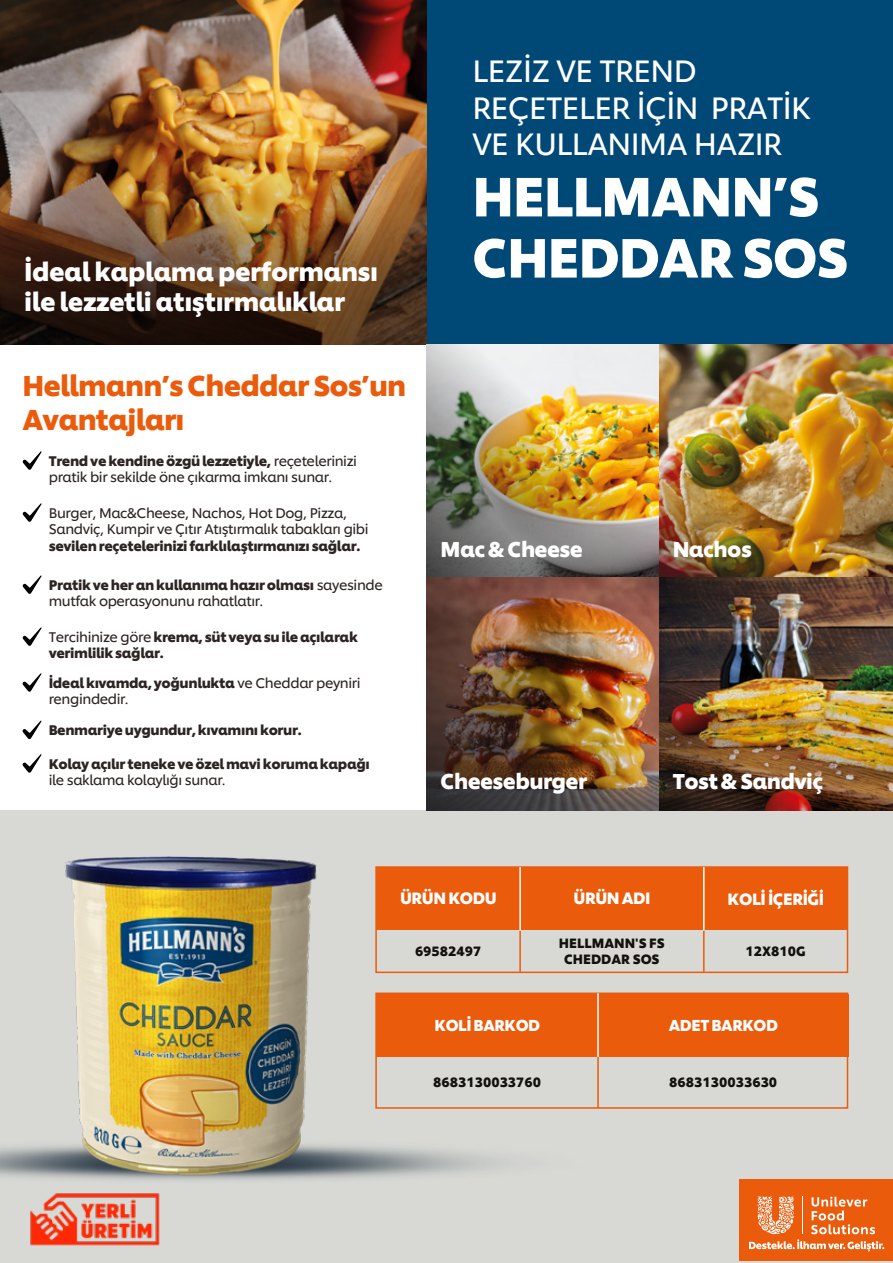
<style>
.page{position:relative;width:893px;height:1263px;background:#fff}
.page>*{position:absolute;margin:0;border:0;box-sizing:border-box;transform-origin:0 0}
.t1{font:700 54.15px "Unilever Shilling";letter-spacing:-.02em;color:#fff}
.t2{font:30.6px/36.8px "Unilever Shilling";letter-spacing:-.02em;color:#fff}
.t3{font:700 28.5px/34.2px "Unilever Shilling";letter-spacing:-.03em;color:#ea5b0b}
.t4{font:700 25.5px "Unilever Shilling";letter-spacing:-.02em;color:#fff}
.t5{font:700 21.3px "Unilever Shilling";letter-spacing:-.03em;color:#fff}
.t6{font:700 16.35px "Unilever Shilling";letter-spacing:-.03em;color:#fff}
.t7{font:700 15.75px "Unilever Shilling";letter-spacing:-.03em;color:#fff}
.t8{font:13.8px/16.6px "Unilever Shilling";letter-spacing:-.03em;color:#2c2523}
.t9{font:700 13.8px/16.6px "Unilever Shilling";letter-spacing:-.03em;color:#2c2523}
.t10{font:700 13.35px/16px "Unilever Shilling";color:#13110b;text-align:center}
.s1{font-weight:700}
.s2{font-weight:400}
</style>
<div class="page">
<div style="left:0;top:810px;width:893px;height:453px;background:#d8d9d5"></div>
<img style="left:0;top:856px;width:598px;height:325px">
<div style="left:427px;top:0;width:466px;height:344px;background:#004876"></div>
<img style="left:0;top:0;width:427px;height:344px">
<img style="left:427px;top:344px;width:466px;height:466px">
<img style="left:427px;top:344px;width:232px;height:233px">
<img style="left:660px;top:419px;width:170px;height:158px">
<img style="left:427px;top:578px;width:233px;height:232px">
<img style="left:660px;top:648px;width:172px;height:162px">
<div style="left:740px;top:1179px;width:153px;height:81px;background:#ea5b0b"></div>
<svg style="left:749px;top:1196px;width:135px;height:55px"></svg>
<svg style="left:23px;top:451px;width:19px;height:19px"></svg>
<svg style="left:23px;top:503px;width:19px;height:19px"></svg>
<svg style="left:23px;top:575px;width:19px;height:19px"></svg>
<svg style="left:23px;top:627px;width:19px;height:19px"></svg>
<svg style="left:22px;top:673px;width:19px;height:19px"></svg>
<svg style="left:22px;top:721px;width:19px;height:18px"></svg>
<svg style="left:22px;top:754px;width:19px;height:19px"></svg>
<img style="left:30px;top:1193px;width:130px;height:53px">
<div style="left:598px;top:994px;width:250px;height:63px;background:#ea5b0b"></div>
<div style="left:376px;top:867px;width:144px;height:63px;background:#ea5b0b"></div>
<div style="left:520px;top:867px;width:184px;height:63px;background:#ea5b0b"></div>
<div style="left:704px;top:867px;width:143px;height:63px;background:#ea5b0b"></div>
<div style="left:376px;top:994px;width:222px;height:63px;background:#ea5b0b"></div>
<div style="left:375px;top:992px;width:473px;height:117px;border:2px solid #ea5b0b"></div>
<div style="left:375px;top:866px;width:473px;height:107px;border:2px solid #ea5b0b"></div>
<hr style="left:597px;top:1051px;width:2px;height:57px;background:#ea5b0b">
<hr style="left:519px;top:915px;width:2px;height:57px;background:#ea5b0b">
<hr style="left:703px;top:915px;width:2px;height:57px;background:#ea5b0b">
<hr style="left:597px;top:993px;width:2px;height:64px;background:#fff">
<hr style="left:519px;top:867px;width:2px;height:64px;background:#fff">
<hr style="left:703px;top:867px;width:2px;height:64px;background:#fff">
<h3 class="t4" style="left:24px;top:251px;width:356px">İdeal kaplama performansı</h3>
<h3 class="t4" style="left:24px;top:282px;width:323px">ile lezzetli atıştırmalıklar</h3>
<h3 class="t3" style="left:22px;top:365px;width:385px">Hellmann’s Cheddar Sos’un<br>Avantajları</h3>
<p class="t8" style="left:49px;top:451px;width:310px"><span class="s1">Trend ve kendine özgü lezzetiyle,</span> reçetelerinizi pratik bir sekilde öne çıkarma imkanı sunar.</p>
<p class="t8" style="left:49px;top:503px;width:321px">Burger, Mac&amp;Cheese, Nachos, Hot Dog, Pizza,<br>Sandviç, Kumpir ve Çıtır Atıştırmalık tabakları gibi</p>
<p class="t9" style="left:49px;top:536px;width:313px">sevilen reçetelerinizi farklılaştırmanızı sağlar.</p>
<p class="t8" style="left:49px;top:575px;width:335px"><span class="s1">Pratik ve her an kullanıma hazır olması</span> sayesinde mutfak operasyonunu rahatlatır.</p>
<p class="t9" style="left:49px;top:627px;width:311px"><span class="s2">Tercihinize göre</span> krema, süt veya su ile açılarak verimlilik sağlar.</p>
<p class="t8" style="left:49px;top:673px;width:313px"><span class="s1">İdeal kıvamda, yoğunlukta</span> ve Cheddar peyniri rengindedir.</p>
<p class="t9" style="left:49px;top:720px;width:254px">Benmariye uygundur, kıvamını korur.</p>
<p class="t9" style="left:49px;top:754px;width:323px">Kolay açılır teneke ve özel mavi koruma kapağı</p>
<p class="t8" style="left:49px;top:771px;width:178px">ile saklama kolaylığı sunar.</p>
<h2 class="t2" style="left:472px;top:50px;width:340px">LEZİZ VE TREND<br>REÇETELER İÇİN PRATİK<br>VE KULLANIMA HAZIR</h2>
<h1 class="t1" style="left:472px;top:154px;width:349px">HELLMANN’S</h1>
<h1 class="t1" style="left:472px;top:215px;width:378px">CHEDDAR SOS</h1>
<h3 class="t5" style="left:441px;top:532px;width:144px">Mac &amp; Cheese</h3>
<h3 class="t5" style="left:673px;top:532px;width:81px">Nachos</h3>
<h3 class="t5" style="left:441px;top:765px;width:148px">Cheeseburger</h3>
<h3 class="t5" style="left:673px;top:765px;width:152px">Tost &amp; Sandviç</h3>
<p class="t6" style="left:400px;top:885px;width:98px">ÜRÜN KODU</p>
<p class="t10" style="left:415px;top:942px;width:68px">69582497</p>
<p class="t6" style="left:573px;top:885px;width:79px">ÜRÜN ADI</p>
<p class="t6" style="left:728px;top:886px;width:98px">KOLİ İÇERİĞİ</p>
<p class="t10" style="left:559px;top:934px;width:107px">HELLMANN'S FS<br>CHEDDAR SOS</p>
<p class="t10" style="left:746px;top:942px;width:62px">12X810G</p>
<p class="t7" style="left:434px;top:1013px;width:107px">KOLİ BARKOD</p>
<p class="t7" style="left:669px;top:1012px;width:111px">ADET BARKOD</p>
<p class="t10" style="left:433px;top:1072px;width:109px">8683130033760</p>
<p class="t10" style="left:669px;top:1072px;width:110px">8683130033630</p>
</div>
